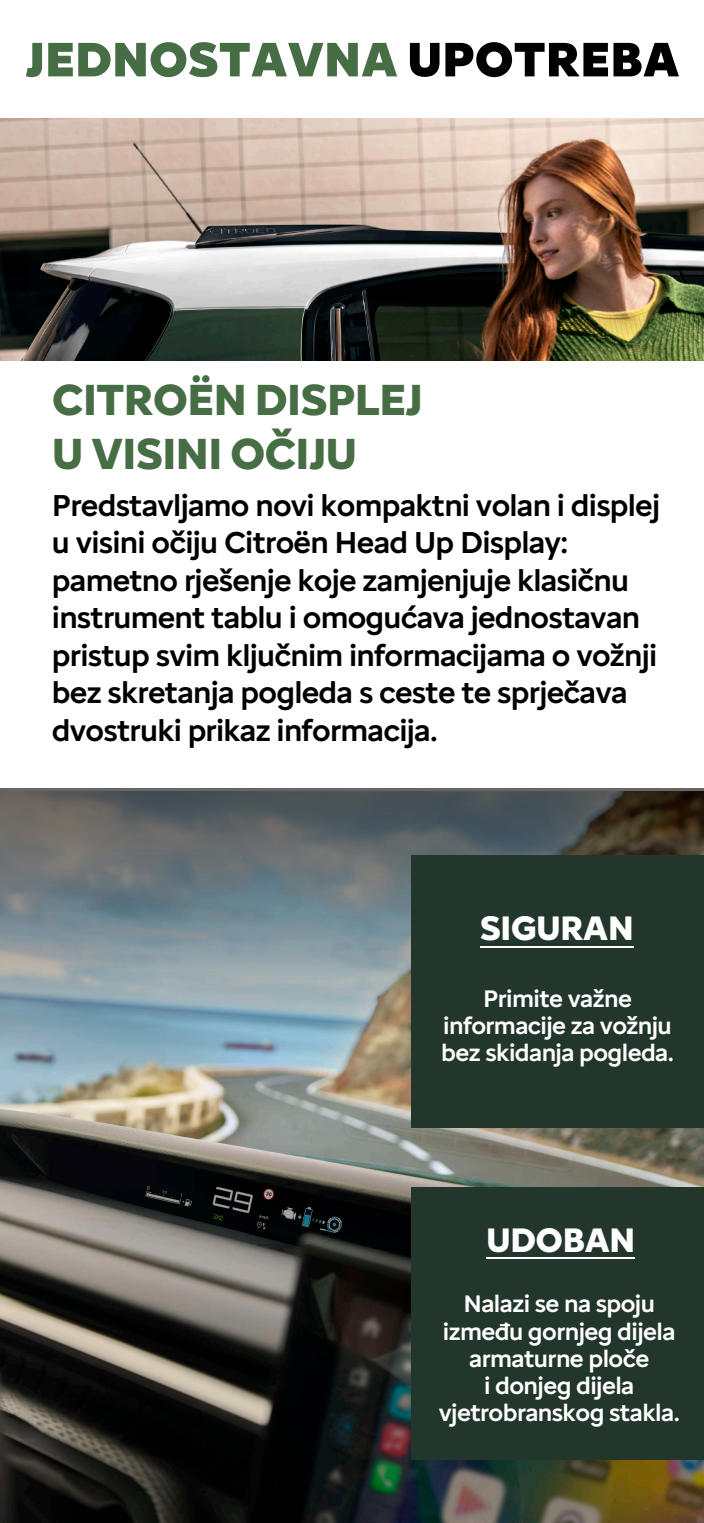
<style>
.page{position:relative;width:704px;height:1523px;background:#fff}
.page>*{position:absolute;margin:0;border:0;box-sizing:border-box;transform-origin:0 0}
.t1{font:900 50px "Citroen Type";letter-spacing:-.01em;color:#476d45}
.t2{font:700 45px/54px "Citroen Type";letter-spacing:-.025em;color:#476d45}
.t3{font:700 35.12px "Citroen Type";letter-spacing:-.025em;color:#fff}
.t4{font:500 31.25px/37.5px "Citroen Type";letter-spacing:-.025em;color:#000}
.t5{font:500 24.75px/27.2px "Citroen Type";letter-spacing:-.025em;color:#fff;text-align:center}
.s1{color:#000}
</style>
<div class="page">
<img style="left:0;top:118px;width:703px;height:242px">
<img style="left:0;top:1069px;width:703px;height:453px">
<svg style="left:0;top:788px;width:703px;height:281px"></svg>
<div style="left:411px;top:855px;width:292px;height:272px;background:#22362c"></div>
<div style="left:411px;top:1187px;width:292px;height:272px;background:#22362c"></div>
<hr style="left:479px;top:946px;width:154px;height:1px;background:#fff">
<hr style="left:486px;top:1257px;width:149px;height:2px;background:#fff">
<h1 class="t1" style="left:25px;top:21px;width:656px">JEDNOSTAVNA <span class="s1">UPOTREBA</span></h1>
<h2 class="t2" style="left:52px;top:370px;width:372px">CITROËN DISPLEJ<br>U VISINI OČIJU</h2>
<p class="t4" style="left:52px;top:484px;width:609px">Predstavljamo novi kompaktni volan i displej u visini očiju Citroën Head Up Display: pametno rješenje koje zamjenjuje klasičnu instrument tablu i omogućava jednostavan pristup svim ključnim informacijama o vožnji bez skretanja pogleda s ceste te sprječava dvostruki prikaz informacija.</p>
<p class="t3" style="left:479px;top:901px;width:156px">SIGURAN</p>
<p class="t5" style="left:441px;top:983px;width:234px">Primite važne informacije za vožnju bez skidanja pogleda.</p>
<p class="t3" style="left:486px;top:1213px;width:151px">UDOBAN</p>
<p class="t5" style="left:438px;top:1289px;width:242px">Nalazi se na spoju između gornjeg dijela armaturne ploče<br>i donjeg dijela vjetrobranskog stakla.</p>
</div>
